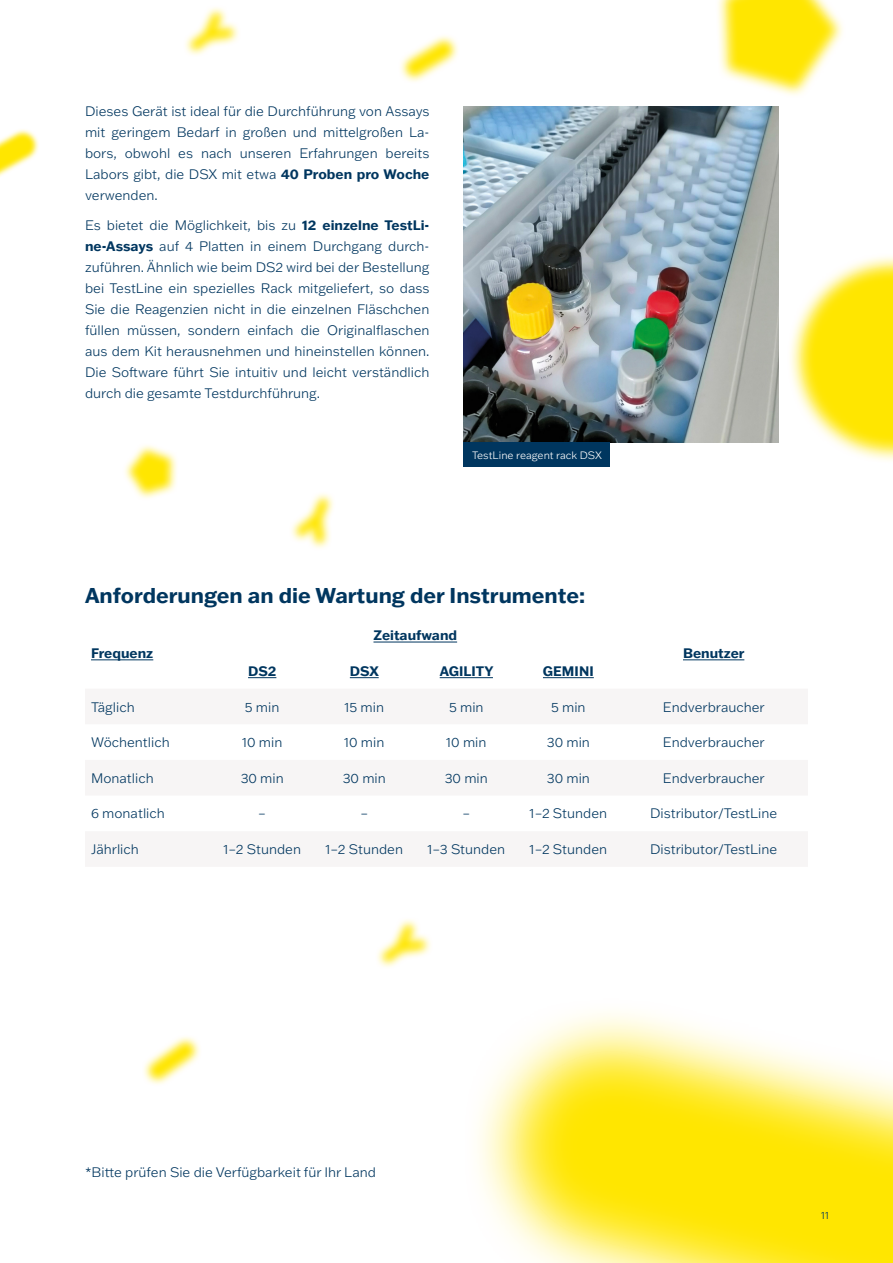
<style>
.page{position:relative;width:893px;height:1263px;background:#fff}
.page>*{position:absolute;margin:0;border:0;box-sizing:border-box;transform-origin:0 0}
.t1{font:700 21px "Franklin Gothic ATF";color:#00365f}
.t2{font:300 13.5px/21px "Franklin Gothic ATF";color:#00365f;text-align:justify}
.t3{font:700 13.5px "Franklin Gothic ATF";color:#00365f}
.t4{font:300 10.5px "Franklin Gothic ATF";color:#fff}
.t5{font:300 10.5px "Franklin Gothic ATF";color:#00365f}
.s1{font-weight:700}
</style>
<div class="page">
<svg style="left:478px;top:1013px;width:265px;height:217px"></svg>
<svg style="left:507px;top:1041px;width:386px;height:222px;background:#ffec48"></svg>
<svg style="left:792px;top:258px;width:101px;height:201px"></svg>
<svg style="left:144px;top:1037px;width:56px;height:48px"></svg>
<svg style="left:149px;top:1041px;width:46px;height:39px"></svg>
<svg style="left:15px;top:129px;width:24px;height:25px"></svg>
<svg style="left:0;top:132px;width:36px;height:45px"></svg>
<svg style="left:125px;top:445px;width:52px;height:53px"></svg>
<svg style="left:130px;top:451px;width:40px;height:42px;background:#ffed55"></svg>
<svg style="left:377px;top:919px;width:54px;height:48px"></svg>
<svg style="left:383px;top:925px;width:43px;height:37px"></svg>
<svg style="left:185px;top:7px;width:54px;height:48px"></svg>
<svg style="left:190px;top:12px;width:43px;height:38px"></svg>
<svg style="left:291px;top:493px;width:43px;height:55px"></svg>
<svg style="left:296px;top:499px;width:32px;height:44px"></svg>
<svg style="left:400px;top:36px;width:58px;height:46px"></svg>
<svg style="left:405px;top:41px;width:48px;height:35px"></svg>
<svg style="left:718px;top:0;width:125px;height:95px"></svg>
<svg style="left:726px;top:0;width:110px;height:88px;background:#ffeb3e"></svg>
<img style="left:463px;top:106px;width:315px;height:336px">
<div style="left:463px;top:442px;width:147px;height:25px;background:#00365f"></div>
<hr style="left:91px;top:660px;width:62px;height:1px;background:#00365f">
<hr style="left:373px;top:642px;width:84px;height:1px;background:#00365f">
<hr style="left:683px;top:660px;width:61px;height:1px;background:#00365f">
<svg style="left:248px;top:677px;width:28px;height:1px"></svg>
<svg style="left:350px;top:677px;width:29px;height:1px"></svg>
<hr style="left:440px;top:677px;width:53px;height:1px;background:#00365f">
<hr style="left:543px;top:677px;width:51px;height:1px;background:#00365f">
<p class="t2" style="left:85px;top:101px;width:346px">Dieses Gerät ist ideal für die Durchführung von Assays mit geringem Bedarf in großen und mittelgroßen La&shy;bors, obwohl es nach unseren Erfahrungen bereits Labors gibt, die DSX mit etwa <span class="s1">40 Proben pro Woche </span>verwenden.</p>
<p class="t2" style="left:85px;top:214px;width:346px">Es bietet die Möglichkeit, bis zu <span class="s1">12 einzelne TestLi&shy;ne-Assays</span> auf 4 Platten in einem Durchgang durch&shy;zuführen. Ähnlich wie beim DS2 wird bei der Bestellung bei TestLine ein spezielles Rack mitgeliefert, so dass Sie die Reagenzien nicht in die einzelnen Fläschchen füllen müssen, sondern einfach die Originalflaschen aus dem Kit herausnehmen und hineinstellen können.<br>Die Software führt Sie intuitiv und leicht verständlich durch die gesamte Testdurchführung.</p>
<p class="t4" style="left:472px;top:448px;width:131px">TestLine reagent rack DSX</p>
<h1 class="t1" style="left:85px;top:581px;width:502px">Anforderungen an die Wartung der Instrumente:</h1>
<p class="t3" style="left:91px;top:644px;width:64px">Frequenz</p>
<p class="t3" style="left:373px;top:626px;width:85px">Zeitaufwand</p>
<p class="t3" style="left:248px;top:662px;width:30px">DS2</p>
<p class="t3" style="left:350px;top:662px;width:30px">DSX</p>
<p class="t3" style="left:440px;top:662px;width:55px">AGILITY</p>
<p class="t3" style="left:543px;top:662px;width:52px">GEMINI</p>
<p class="t3" style="left:683px;top:644px;width:63px">Benutzer</p>
<p class="t2" style="left:91px;top:696px;width:45px">Täglich</p>
<p class="t2" style="left:245px;top:696px;width:36px">5 min</p>
<p class="t2" style="left:344px;top:696px;width:41px">15 min</p>
<p class="t2" style="left:449px;top:696px;width:36px">5 min</p>
<p class="t2" style="left:551px;top:696px;width:36px">5 min</p>
<p class="t2" style="left:663px;top:696px;width:103px">Endverbraucher</p>
<p class="t2" style="left:91px;top:731px;width:80px">Wöchentlich</p>
<p class="t2" style="left:242px;top:731px;width:42px">10 min</p>
<p class="t2" style="left:344px;top:731px;width:42px">10 min</p>
<p class="t2" style="left:446px;top:731px;width:42px">10 min</p>
<p class="t2" style="left:547px;top:731px;width:45px">30 min</p>
<p class="t2" style="left:663px;top:731px;width:103px">Endverbraucher</p>
<p class="t2" style="left:91px;top:767px;width:64px">Monatlich</p>
<p class="t2" style="left:241px;top:767px;width:45px">30 min</p>
<p class="t2" style="left:343px;top:767px;width:45px">30 min</p>
<p class="t2" style="left:445px;top:767px;width:45px">30 min</p>
<p class="t2" style="left:547px;top:767px;width:45px">30 min</p>
<p class="t2" style="left:663px;top:767px;width:103px">Endverbraucher</p>
<p class="t2" style="left:91px;top:803px;width:75px">6 monatlich</p>
<p class="t2" style="left:258px;top:803px;width:9px">–</p>
<p class="t2" style="left:360px;top:803px;width:9px">–</p>
<p class="t2" style="left:462px;top:803px;width:9px">–</p>
<p class="t2" style="left:530px;top:803px;width:79px">1–2 Stunden</p>
<p class="t2" style="left:650px;top:803px;width:129px">Distributor/TestLine</p>
<p class="t2" style="left:91px;top:838px;width:49px">Jährlich</p>
<p class="t2" style="left:223px;top:838px;width:79px">1–2 Stunden</p>
<p class="t2" style="left:325px;top:838px;width:79px">1–2 Stunden</p>
<p class="t2" style="left:427px;top:838px;width:79px">1–3 Stunden</p>
<p class="t2" style="left:530px;top:838px;width:79px">1–2 Stunden</p>
<p class="t2" style="left:650px;top:838px;width:129px">Distributor/TestLine</p>
<p class="t2" style="left:85px;top:1162px;width:292px">*Bitte prüfen Sie die Verfügbarkeit für Ihr Land</p>
<p class="t5" style="left:821px;top:1208px;width:10px">11</p>
</div>
